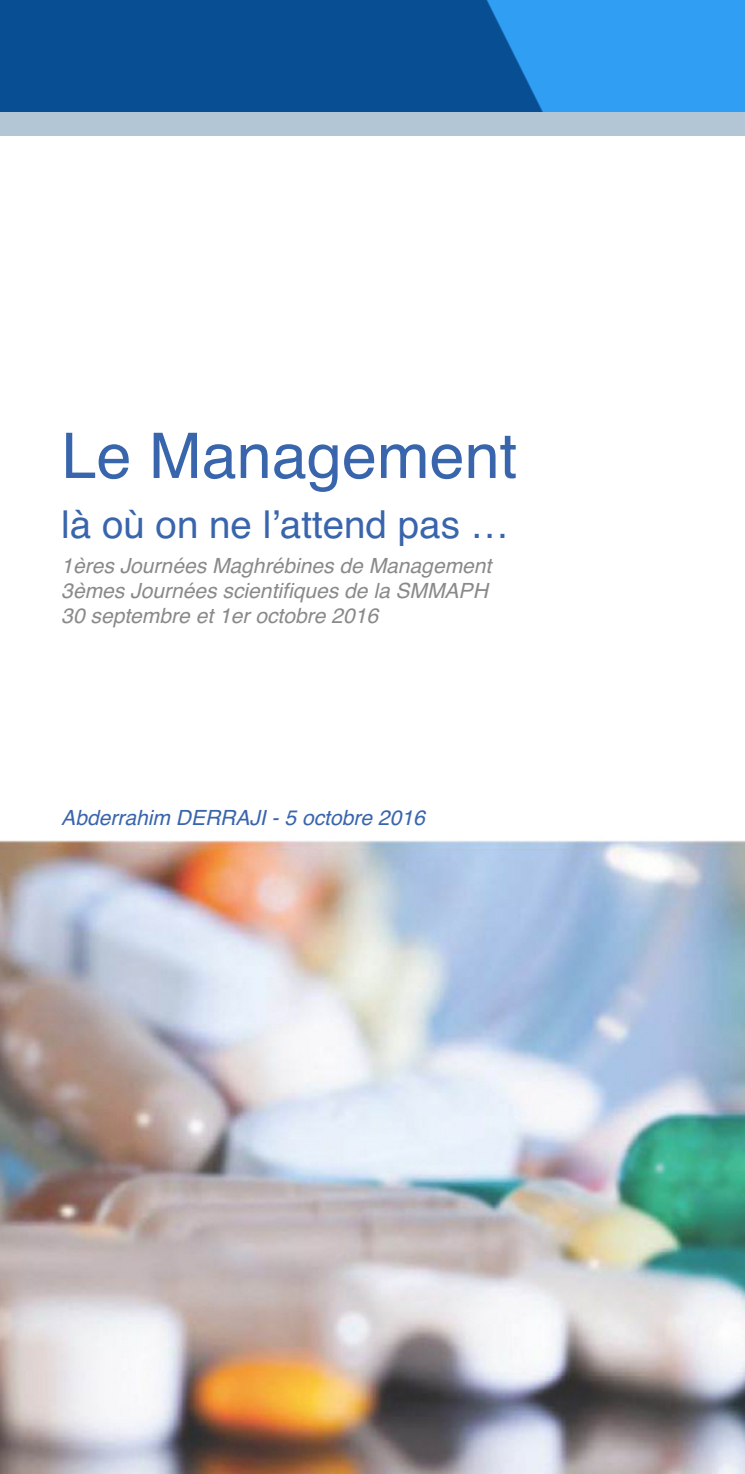
<style>
.page{position:relative;width:745px;height:1474px;background:#fff}
.page>*{position:absolute;margin:0;border:0;box-sizing:border-box;transform-origin:0 0}
.t1{font:63px "Helvetica";color:#3965ac}
.t2{font:38.5px "Helvetica";color:#3965ac}
.t3{font:italic 21px/25.2px "Helvetica";color:#8a8a8b}
.t4{font:italic 21px "Helvetica";color:#3965ac}
</style>
<div class="page">
<img style="left:0;top:840px;width:744px;height:633px">
<img style="left:0;top:0;width:744px;height:136px">
<h1 class="t1" style="left:61px;top:419px;width:457px">Le Management</h1>
<h2 class="t2" style="left:61px;top:502px;width:449px">là où on ne l’attend pas …</h2>
<p class="t3" style="left:61px;top:552px;width:431px">1ères Journées Maghrébines de Management<br>3èmes Journées scientifiques de la SMMAPH<br>30 septembre et 1er octobre 2016</p>
<p class="t4" style="left:61px;top:805px;width:364px">Abderrahim DERRAJI - 5 octobre 2016</p>
</div>
